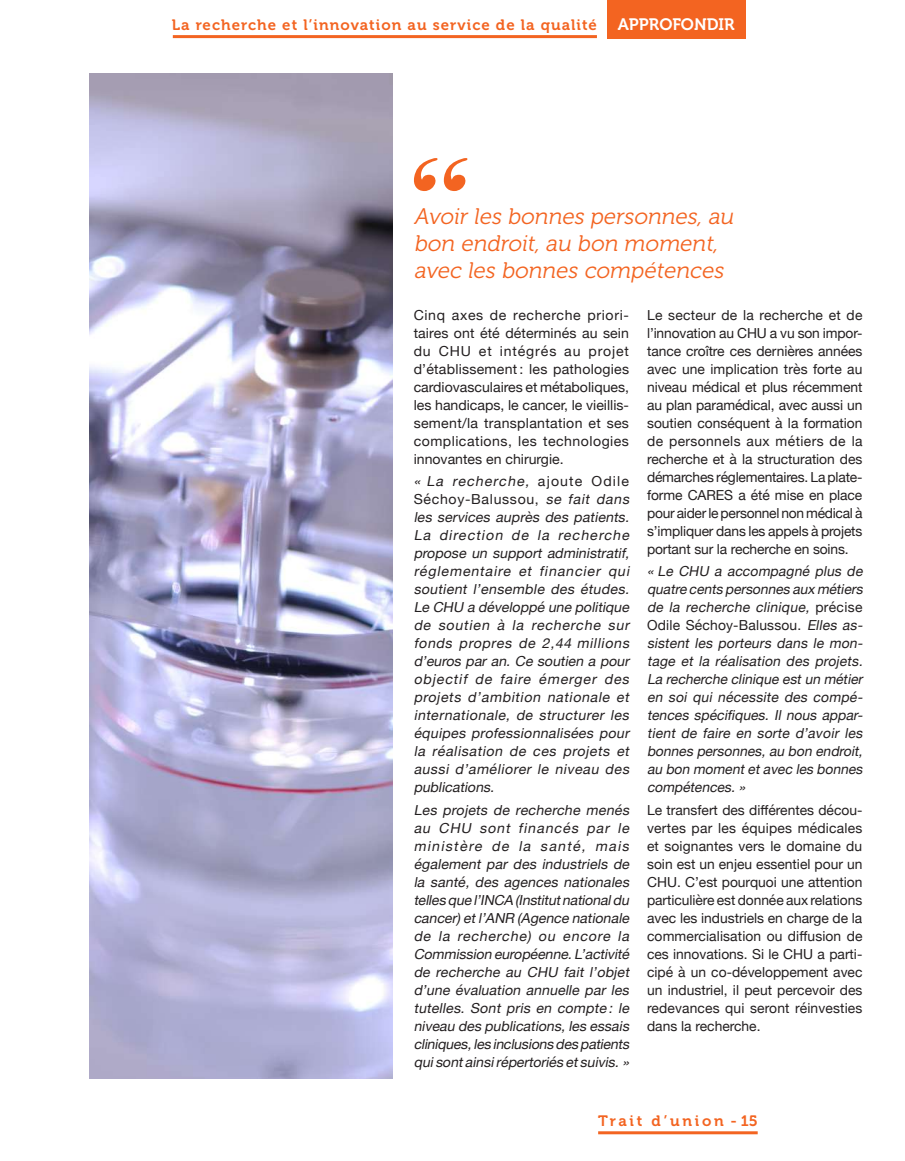
<style>
.page{position:relative;width:905px;height:1161px;background:#fff}
.page>*{position:absolute;margin:0;border:0;box-sizing:border-box;transform-origin:0 0}
.t1{font:italic 22.5px/27px "Museo 300";color:#f36421}
.t2{font:16.5px "Museo 700";color:#fff}
.t3{font:15px "Museo 700";letter-spacing:.07em;color:#f36421}
.t4{font:15px "Museo 700";letter-spacing:.18em;color:#f36421}
.t5{font:italic 13.8px/18px "Helvetica Neue";color:#231f20}
.t6{font:13.8px/18px "Helvetica Neue";color:#231f20;text-align:justify}
.s1{font-style:normal}
</style>
<div class="page">
<hr style="left:598px;top:1131px;width:159px;height:3px;background:#f36421">
<div style="left:607px;top:0;width:139px;height:38px;background:#f36421"></div>
<svg style="left:413px;top:158px;width:54px;height:33px"></svg>
<hr style="left:173px;top:35px;width:424px;height:3px;background:#f36421">
<img style="left:89px;top:73px;width:303px;height:1005px">
<p class="t3" style="left:172px;top:16px;width:426px">La recherche et l’innovation au service de la qualité</p>
<p class="t2" style="left:617px;top:15px;width:118px">APPROFONDIR</p>
<h1 class="t1" style="left:413px;top:204px;width:325px">Avoir les bonnes personnes, au bon endroit, au bon moment, avec les bonnes compétences</h1>
<p class="t6" style="left:413px;top:307px;width:217px">Cinq axes de recherche priori&shy;taires ont été déterminés au sein du CHU et intégrés au projet d’établissement : les pathologies cardiovasculaires et métaboliques, les handicaps, le cancer, le vieillis&shy;sement/la transplantation et ses complications, les technologies innovantes en chirurgie.</p>
<p class="t5" style="left:413px;top:473px;width:221px">« La recherche, <span class="s1">ajoute Odile<br>Séchoy-Balussou,</span> se fait dans les services auprès des patients.<br>La direction de la recherche propose un support administratif, réglementaire et financier qui soutient l’ensemble des études.<br>Le CHU a développé une politique de soutien à la recherche sur fonds propres de 2,44 millions d’euros paran.Ce soutien a pour objectif de faire émerger des projets d’ambition nationale et internationale, de structurer les équipes professionnalisées pour la réalisation de ces projets et aussi d’améliorer le niveau des publications.</p>
<p class="t5" style="left:413px;top:801px;width:221px;text-align:justify">Les projets de recherche menés au CHU sont financés par le ministère de la santé, mais également par des industriels de la santé, des agences nationales tellesquel’INCA (Institutnationaldu cancer)etl’ANR (Agence nationale de la recherche) ou encore la Commission européenne.L’activité de recherche au CHU fait l’objet d’une évaluation annuelle par les tutelles. Sont pris en compte : le niveau des publications,les essais cliniques,lesinclusionsdespatients quisontainsirépertoriésetsuivis. »</p>
<p class="t6" style="left:647px;top:307px;width:217px">Le secteur de la recherche et de l’innovation au CHU a vu son impor&shy;tance croître ces dernières années avec une implication très forte au niveau médical et plus récemment au plan paramédical, avec aussi un soutien conséquent à la formation de personnels aux métiers de la recherche et à la structuration des démarches réglementaires. La plate&shy;forme CARES a été mise en place pour aider le personnel non médical à s’impliquer dans les appels à projets portant sur la recherche en soins.</p>
<p class="t5" style="left:647px;top:563px;width:221px">« Le CHU a accompagné plus de quatre centspersonnesaux métiers de la recherche clinique, <span class="s1">p r é c i s e<br>Odile Séchoy-Balussou.</span> Elles as&shy;sistent les porteurs dans le mon&shy;tage et la réalisation des projets.<br>La recherche clinique estun métier en soi qui nécessite des compé&shy;tences spécifiques. Il nous appar&shy;tient de faire en sorte d’avoir les bonnespersonnes,au bon endroit, au bon momentetavec lesbonnes compétences. »</p>
<p class="t6" style="left:647px;top:801px;width:217px">Le transfert des différentes décou&shy;vertes par les équipes médicales et soignantes vers le domaine du soin est un enjeu essentiel pour un CHU. C’est pourquoi une attention particulière est donnée aux relations avec les industriels en charge de la commercialisation ou diffusion de ces innovations. Si le CHU a parti&shy;cipé à un co-développement avec un industriel, il peut percevoir des redevances qui seront réinvesties dans la recherche.</p>
<p class="t4" style="left:598px;top:1112px;width:161px">Trait d’union - 15</p>
</div>
